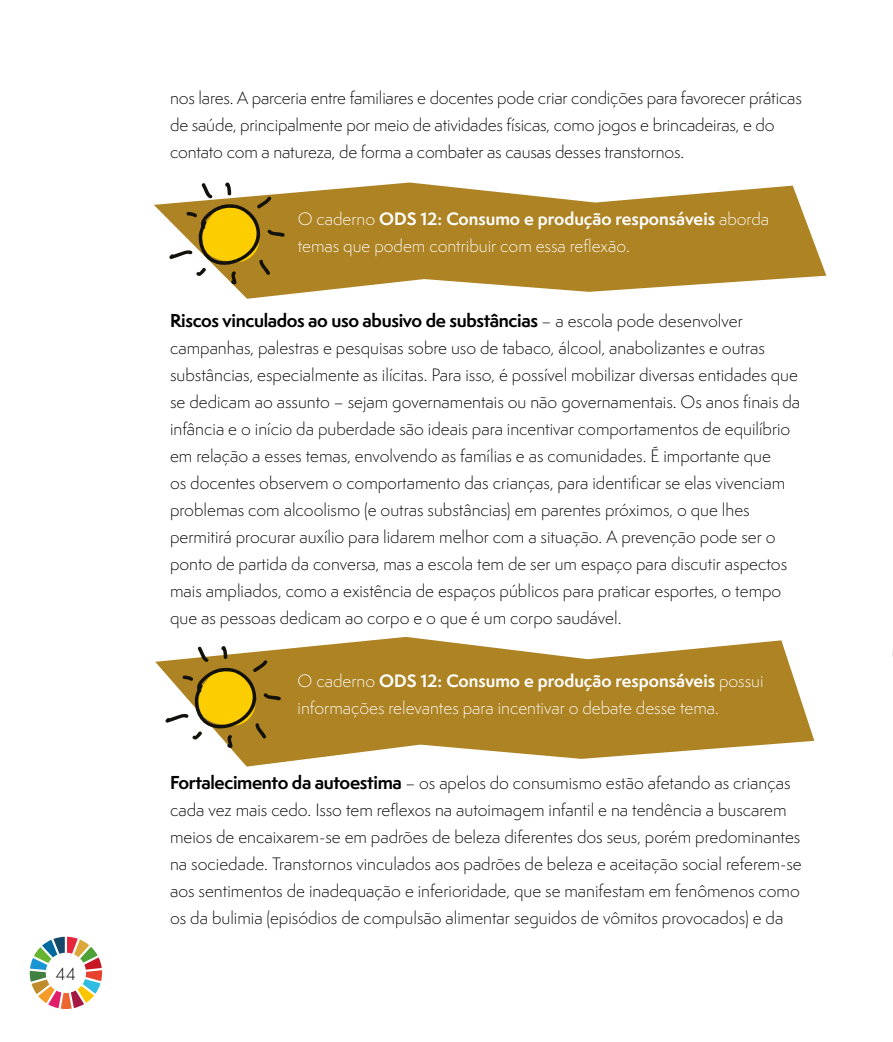
<style>
.page{position:relative;width:893px;height:1042px;background:#fff}
.page>*{position:absolute;margin:0;border:0;box-sizing:border-box;transform-origin:0 0}
.t1{font:700 17.25px "Semplicita Pro";letter-spacing:-.02em;color:#000}
.t2{font:300 16.5px/27px "Semplicita Pro";color:#000}
.t3{font:300 16.5px/27px "Semplicita Pro";color:#fff}
.s1{font-weight:700}
.s2{font-weight:300;font-size:16.5px}
.s3{font-weight:700;font-size:17.25px}
</style>
<div class="page">
<svg style="left:30px;top:936px;width:72px;height:73px"></svg>
<svg style="left:154px;top:182px;width:672px;height:117px;fill:#ad8323"></svg>
<svg style="left:169px;top:182px;width:116px;height:102px"></svg>
<svg style="left:155px;top:637px;width:659px;height:129px;fill:#ad8323"></svg>
<svg style="left:165px;top:645px;width:116px;height:103px"></svg>
<p class="t2" style="left:56px;top:960px;width:22px">44</p>
<p class="t2" style="left:170px;top:84px;width:633px">nos lares. A parceria entre familiares e docentes pode criar condições para favorecer práticas de saúde, principalmente por meio de atividades físicas, como jogos e brincadeiras, e do contato com a natureza, de forma a combater as causas desses transtornos.</p>
<p class="t3" style="left:298px;top:205px;width:473px">O caderno <span class="s1">ODS 12: Consumo e produção responsáveis</span> aborda temas que podem contribuir com essa reflexão.</p>
<p class="t1" style="left:170px;top:308px;width:574px">Riscos vinculados ao uso abusivo de substâncias <span class="s2">– a escola pode desenvolver</span></p>
<p class="t2" style="left:170px;top:334px;width:632px">campanhas, palestras e pesquisas sobre uso de tabaco, álcool, anabolizantes e outras substâncias, especialmente as ilícitas. Para isso, é possível mobilizar diversas entidades que se dedicam ao assunto – sejam governamentais ou não governamentais. Os anos finais da infância e o início da puberdade são ideais para incentivar comportamentos de equilíbrio em relação a esses temas, envolvendo as famílias e as comunidades. É importante que<br>os docentes observem o comportamento das crianças, para identificar se elas vivenciam problemas com alcoolismo (e outras substâncias) em parentes próximos, o que lhes permitirá procurar auxílio para lidarem melhor com a situação. A prevenção pode ser o ponto de partida da conversa, mas a escola tem de ser um espaço para discutir aspectos mais ampliados, como a existência de espaços públicos para praticar esportes, o tempo que as pessoas dedicam ao corpo e o que é um corpo saudável.</p>
<p class="t3" style="left:298px;top:667px;width:467px">O caderno <span class="s1">ODS 12: Consumo e produção responsáveis</span> possui informações relevantes para incentivar o debate desse tema.</p>
<p class="t2" style="left:170px;top:769px;width:633px"><span class="s3">Fortalecimento da autoestima</span> – os apelos do consumismo estão afetando as crianças cada vez mais cedo. Isso tem reflexos na autoimagem infantil e na tendência a buscarem meios de encaixarem-se em padrões de beleza diferentes dos seus, porém predominantes na sociedade. Transtornos vinculados aos padrões de beleza e aceitação social referem-se aos sentimentos de inadequação e inferioridade, que se manifestam em fenômenos como os da bulimia (episódios de compulsão alimentar seguidos de vômitos provocados) e da</p>
</div>
